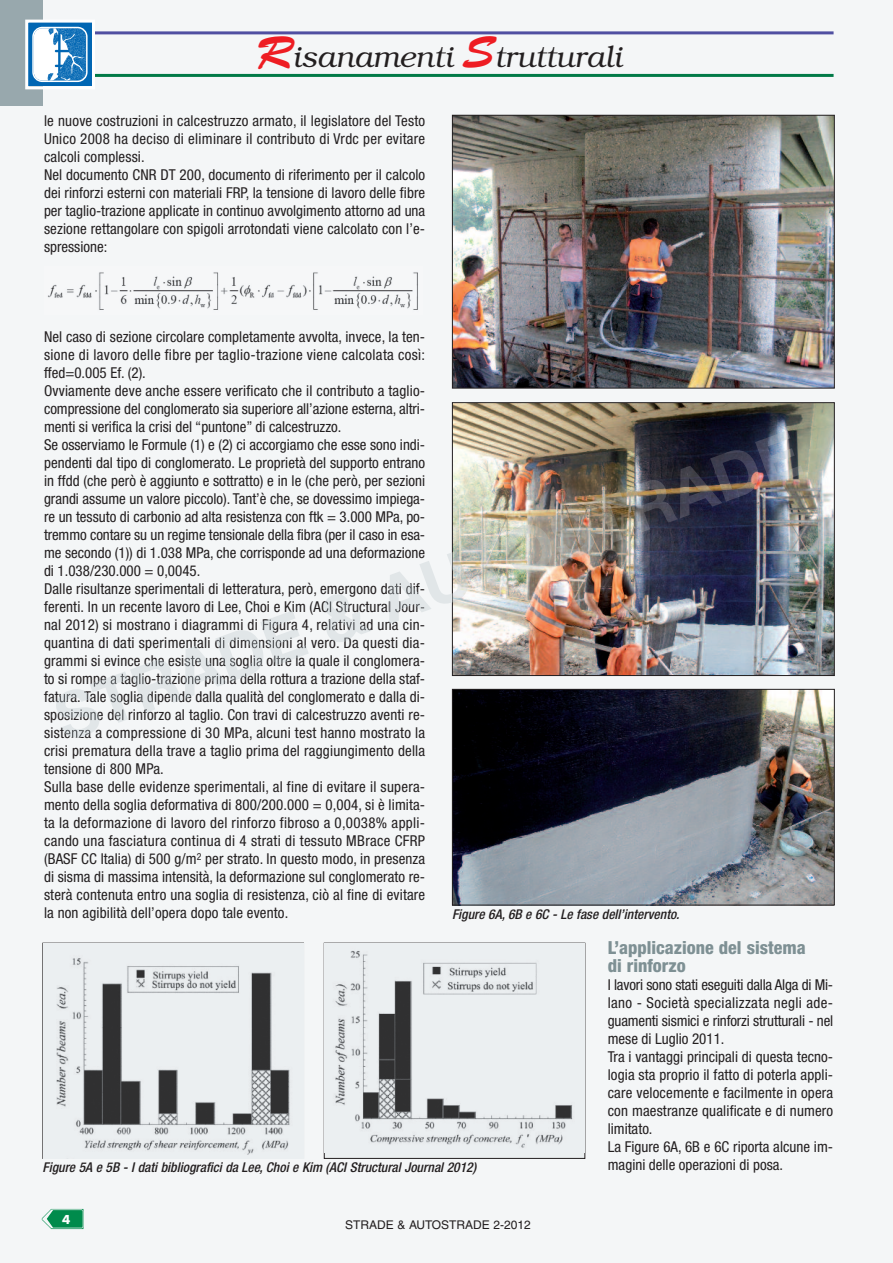
<style>
.page{position:relative;width:893px;height:1263px;background:#f4f6f7}
.page>*{position:absolute;margin:0;border:0;box-sizing:border-box;transform-origin:0 0}
.t1{font:italic 300 30px "Bookman";color:#231f20}
.t2{font:800 condensed 18px/18px "Helvetica Neue";color:#7e9094}
.t3{font:condensed 15px/18px "Helvetica Neue";letter-spacing:.01em;color:#231f20}
.t4{font:italic 500 condensed 13.5px "Helvetica Neue";color:#231f20}
.t5{font:12px "Helvetica";color:#231f20}
.t6{font:700 12px "Futura";color:#fff}
.s1{font-family:"Brush Script";font-weight:400;font-style:normal;font-size:45px;color:#ee1d23}
</style>
<div class="page">
<img style="left:48px;top:272px;width:370px;height:38px">
<img style="left:42px;top:1209px;width:41px;height:20px">
<hr style="left:44px;top:31px;width:790px;height:3px;background:#504fa1">
<hr style="left:44px;top:74px;width:790px;height:3px;background:#017a47">
<div style="left:0;top:0;width:42px;height:106px;background:#98a8ad"></div>
<div style="left:28px;top:23px;width:64px;height:63px;background:#0166b3"></div>
<div style="left:25px;top:20px;width:70px;height:69px;border:3px solid #fff"></div>
<svg style="left:32px;top:27px;width:56px;height:55px"></svg>
<img style="left:56px;top:955px;width:237px;height:200px">
<div style="left:324px;top:943px;width:261px;height:215px;background:#ebeff0"></div>
<img style="left:335px;top:951px;width:238px;height:197px">
<img style="left:454px;top:691px;width:379px;height:212px">
<div style="left:452px;top:689px;width:383px;height:216px;border:1px solid #231f20"></div>
<img style="left:454px;top:404px;width:379px;height:270px">
<div style="left:452px;top:402px;width:383px;height:274px;border:1px solid #231f20"></div>
<img style="left:454px;top:117px;width:379px;height:269px">
<div style="left:452px;top:115px;width:383px;height:273px;border:1px solid #231f20"></div>
<svg style="left:56px;top:539px;width:396px;height:200px"></svg>
<svg style="left:56px;top:655px;width:94px;height:47px"></svg>
<svg style="left:56px;top:709px;width:97px;height:30px"></svg>
<hr style="left:452px;top:539px;width:1px;height:78px;background:#5a5d60">
<img style="left:453px;top:430px;width:351px;height:173px">
<h1 class="t1" style="left:256px;top:40px;width:367px"><span class="s1">R</span>isanamenti <span class="s1">S</span>trutturali</h1>
<p class="t3" style="left:44px;top:113px;width:383px">le nuove costruzioni in calcestruzzo armato, il legislatore del Testo Unico 2008 ha deciso di eliminare il contributo di Vrdc per evitare calcoli complessi.<br>Nel documento CNR DT 200, documento di riferimento per il calcolo dei rinforzi esterni con materiali FRP, la tensione di lavoro delle fibre per taglio-trazione applicate in continuo avvolgimento attorno ad una sezione rettangolare con spigoli arrotondati viene calcolato con l’e&shy;spressione:</p>
<p class="t3" style="left:44px;top:329px;width:383px">Nel caso di sezione circolare completamente avvolta, invece, la ten&shy;sione di lavoro delle fibre per taglio-trazione viene calcolata così: ffed=0.005 Ef. (2).<br>Ovviamente deve anche essere verificato che il contributo a taglio&shy;compressione del conglomerato sia superiore all’azione esterna, altri&shy;menti si verifica la crisi del “puntone” di calcestruzzo.<br>Se osserviamo le Formule (1) e (2) ci accorgiamo che esse sono indi&shy;pendenti dal tipo di conglomerato. Le proprietà del supporto entrano in ffdd (che però è aggiunto e sottratto) e in le (che però, per sezioni grandi assume un valore piccolo). Tant’è che, se dovessimo impiega&shy;re un tessuto di carbonio ad alta resistenza con ftk = 3.000 MPa, po&shy;tremmo contare su un regime tensionale della fibra (per il caso in esa&shy;me secondo (1)) di 1.038 MPa, che corrisponde ad una deformazione di 1.038/230.000 = 0,0045.<br>Dalle risultanze sperimentali di letteratura, però, emergono dati dif&shy;ferenti. In un recente lavoro di Lee, Choi e Kim (ACI Structural Jour&shy;nal 2012) si mostrano i diagrammi di Figura 4, relativi ad una cin&shy;quantina di dati sperimentali di dimensioni al vero. Da questi dia&shy;grammi si evince che esiste una soglia oltre la quale il conglomera&shy;to si rompe a taglio-trazione prima della rottura a trazione della staf&shy;fatura. Tale soglia dipende dalla qualità del conglomerato e dalla di&shy;sposizione del rinforzo al taglio. Con travi di calcestruzzo aventi re&shy;sistenza a compressione di 30 MPa, alcuni test hanno mostrato la crisi prematura della trave a taglio prima del raggiungimento della tensione di 800 MPa.<br>Sulla base delle evidenze sperimentali, al fine di evitare il supera&shy;mento della soglia deformativa di 800/200.000 = 0,004, si è limita&shy;ta la deformazione di lavoro del rinforzo fibroso a 0,0038% appli&shy;cando una fasciatura continua di 4 strati di tessuto MBrace CFRP (BASF CC Italia) di 500 g/m<sup>2</sup> per strato. In questo modo, in presenza di sisma di massima intensità, la deformazione sul conglomerato re&shy;sterà contenuta entro una soglia di resistenza, ciò al fine di evitare la non agibilità dell’opera dopo tale evento.</p>
<p class="t4" style="left:452px;top:909px;width:229px">Figure 6A, 6B e 6C - Le fase dell’intervento.</p>
<p class="t4" style="left:43px;top:1162px;width:435px">Figure 5A e 5B - I dati bibliografici da Lee, Choi e Kim (ACI Structural Journal 2012)</p>
<p class="t6" style="left:62px;top:1214px;width:10px">4</p>
<p class="t5" style="left:345px;top:1220px;width:187px">STRADE &amp; AUTOSTRADE 2-2012</p>
<p class="t2" style="left:608px;top:940px;width:200px">L’applicazione del sistema di rinforzo</p>
<p class="t3" style="left:608px;top:977px;width:227px">I lavori sono stati eseguiti dalla Alga di Mi&shy;lano - Società specializzata negli ade&shy;guamenti sismici e rinforzi strutturali - nel mese di Luglio 2011.<br>Tra i vantaggi principali di questa tecno&shy;logia sta proprio il fatto di poterla appli&shy;care velocemente e facilmente in opera con maestranze qualificate e di numero limitato.<br>La Figure 6A, 6B e 6C riporta alcune im&shy;magini delle operazioni di posa.</p>
</div>
